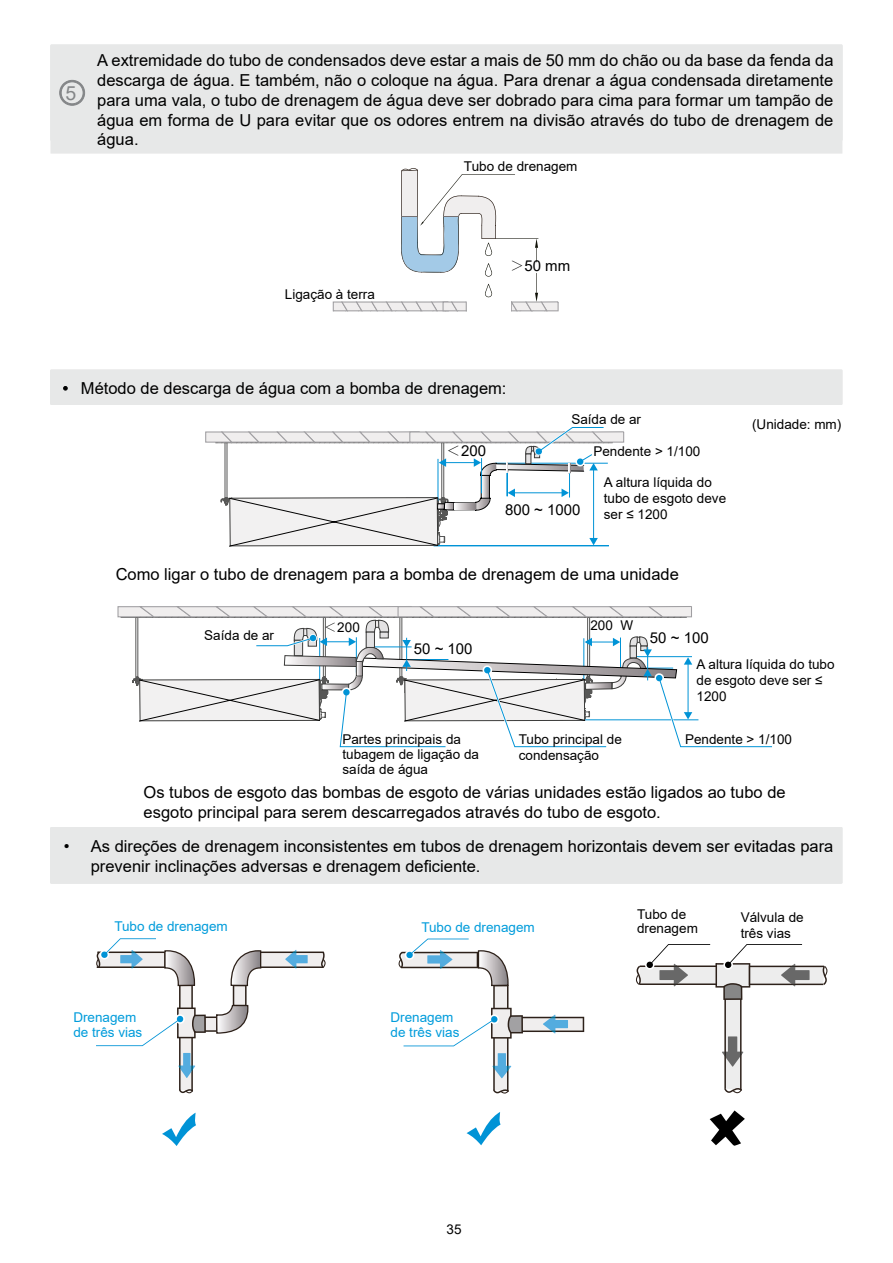
<style>
.page{position:relative;width:893px;height:1263px;background:#fff}
.page>*{position:absolute;margin:0;border:0;box-sizing:border-box;transform-origin:0 0}
.t1{font:19.5px "Arial";color:#848688}
.t2{font:16.5px/19.8px "Arial";color:#000}
.t3{font:15px "Arial";color:#000}
.t4{font:13.5px/16.2px "Arial";color:#000}
.t5{font:13.5px/15.1px "Arial";color:#009cdb}
.s1{font-family:"MS Mincho"}
</style>
<div class="page">
<div style="left:51px;top:370px;width:791px;height:34px;background:#e7e8e8"></div>
<hr style="left:50px;top:370px;width:2px;height:34px;background:#e7e8e8">
<hr style="left:51px;top:369px;width:791px;height:2px;background:#e7e8e8">
<hr style="left:51px;top:403px;width:791px;height:2px;background:#e7e8e8">
<svg style="left:64px;top:386px;width:3px;height:4px"></svg>
<hr style="left:50px;top:45px;width:2px;height:95px;background:#e7e8e8">
<hr style="left:51px;top:44px;width:791px;height:2px;background:#e7e8e8">
<hr style="left:841px;top:45px;width:2px;height:95px;background:#e7e8e8">
<div style="left:51px;top:45px;width:791px;height:108px;background:#e7e8e8"></div>
<svg style="left:60px;top:80px;width:25px;height:25px"></svg>
<hr style="left:50px;top:828px;width:2px;height:55px;background:#e7e8e8">
<hr style="left:51px;top:827px;width:791px;height:1px;background:#e7e8e8">
<hr style="left:51px;top:882px;width:791px;height:2px;background:#e7e8e8">
<div style="left:51px;top:828px;width:791px;height:55px;background:#e7e8e8"></div>
<svg style="left:333px;top:168px;width:226px;height:143px"></svg>
<div style="left:467px;top:298px;width:44px;height:16px;background:#fff"></div>
<svg style="left:205px;top:427px;width:420px;height:120px"></svg>
<svg style="left:162px;top:1113px;width:34px;height:33px"></svg>
<svg style="left:636px;top:944px;width:191px;height:150px"></svg>
<svg style="left:710px;top:1110px;width:35px;height:36px"></svg>
<svg style="left:467px;top:1112px;width:34px;height:33px"></svg>
<svg style="left:96px;top:938px;width:230px;height:155px"></svg>
<svg style="left:399px;top:938px;width:185px;height:156px"></svg>
<svg style="left:117px;top:606px;width:655px;height:142px"></svg>
<p class="t1" style="left:66px;top:79px;width:12px">5</p>
<p class="t2" style="left:97px;top:50px;width:738px;text-align:justify">A extremidade do tubo de condensados deve estar a mais de 50 mm do chão ou da base da fenda da descarga de água. E também, não o coloque na água. Para drenar a água condensada diretamente para uma vala, o tubo de drenagem de água deve ser dobrado para cima para formar um tampão de água em forma de U para evitar que os odores entrem na divisão através do tubo de drenagem de água.</p>
<p class="t4" style="left:464px;top:158px;width:115px">Tubo de drenagem</p>
<p class="t4" style="left:285px;top:286px;width:92px">Ligação à terra</p>
<p class="t3" style="left:509px;top:255px;width:62px"><span class="s1">＞</span>50 mm</p>
<p class="t2" style="left:81px;top:378px;width:427px">Método de descarga de água com a bomba de drenagem:</p>
<p class="t3" style="left:446px;top:441px;width:42px"><span class="s1">＜</span>200</p>
<p class="t4" style="left:571px;top:411px;width:71px">Saída de ar</p>
<p class="t4" style="left:593px;top:443px;width:108px">Pendente &gt; 1/100</p>
<p class="t3" style="left:505px;top:499px;width:77px">800 ~ 1000</p>
<p class="t4" style="left:604px;top:474px;width:124px">A altura líquida do tubo de esgoto deve ser ≤ 1200</p>
<p class="t2" style="left:116px;top:564px;width:565px">Como ligar o tubo de drenagem para a bomba de drenagem de uma unidade</p>
<p class="t4" style="left:204px;top:627px;width:71px">Saída de ar</p>
<p class="t4" style="left:324px;top:619px;width:38px"><span class="s1">＜</span>200</p>
<p class="t3" style="left:414px;top:639px;width:60px">50 ~ 100</p>
<p class="t4" style="left:590px;top:617px;width:44px">200 W</p>
<p class="t3" style="left:650px;top:627px;width:60px">50 ~ 100</p>
<p class="t4" style="left:752px;top:416px;width:91px">(Unidade: mm)</p>
<p class="t4" style="left:342px;top:732px;width:138px;line-height:15px">Partes principais da tubagem de ligação da saída de água</p>
<p class="t4" style="left:696px;top:656px;width:140px">A altura líquida do tubo de esgoto deve ser ≤<br>1200</p>
<p class="t4" style="left:519px;top:730px;width:105px">Tubo principal de condensação</p>
<p class="t4" style="left:685px;top:731px;width:108px">Pendente &gt; 1/100</p>
<p class="t2" style="left:144px;top:782px;width:644px">Os tubos de esgoto das bombas de esgoto de várias unidades estão ligados ao tubo de esgoto principal para serem descarregados através do tubo de esgoto.</p>
<p class="t2" style="left:91px;top:836px;width:744px;line-height:20.2px;text-indent:-27px">• As direções de drenagem inconsistentes em tubos de drenagem horizontais devem ser evitadas para prevenir inclinações adversas e drenagem deficiente.</p>
<p class="t5" style="left:114px;top:919px;width:115px">Tubo de drenagem</p>
<p class="t5" style="left:421px;top:919px;width:115px">Tubo de drenagem</p>
<p class="t5" style="left:73px;top:1009px;width:71px">Drenagem de três vias</p>
<p class="t5" style="left:390px;top:1009px;width:71px">Drenagem de três vias</p>
<p class="t4" style="left:447px;top:1221px;width:17px">35</p>
<p class="t4" style="left:637px;top:907px;width:62px;line-height:14px">Tubo de drenagem</p>
<p class="t4" style="left:741px;top:908px;width:65px;line-height:16.8px">Válvula de três vias</p>
</div>
